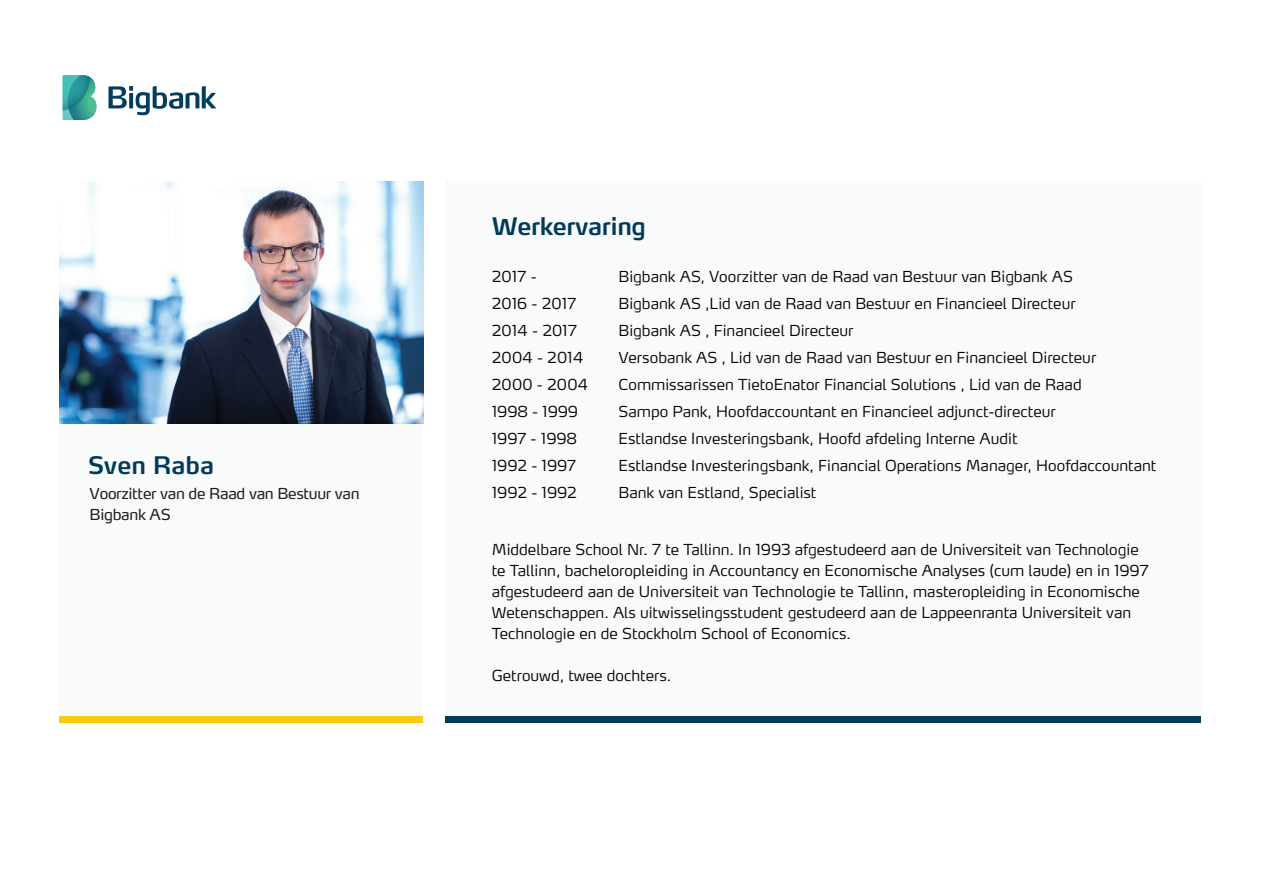
<style>
.page{position:relative;width:1263px;height:893px;background:#fff}
.page>*{position:absolute;margin:0;border:0;box-sizing:border-box;transform-origin:0 0}
.t1{font:600 24px "Max Pro";letter-spacing:-.02em;color:#023b59}
.t2{font:600 24px "Max Pro";color:#023b59}
.t3{font:300 15px/27px "Max Pro";color:#040503}
.t4{font:15px/21px "Max Pro";letter-spacing:-.02em;color:#211d1e}
</style>
<div class="page">
<div style="left:446px;top:181px;width:755px;height:542px;background:#f9fafa"></div>
<div style="left:60px;top:263px;width:363px;height:459px;background:#f9fafa"></div>
<div style="left:60px;top:717px;width:363px;height:6px;background:#fbc911"></div>
<div style="left:446px;top:717px;width:755px;height:6px;background:#023b59"></div>
<svg style="left:108px;top:86px;width:108px;height:29px"></svg>
<svg style="left:63px;top:75px;width:34px;height:45px"></svg>
<img style="left:60px;top:181px;width:363px;height:242px">
<h1 class="t2" style="left:88px;top:445px;width:128px">Sven Raba</h1>
<p class="t4" style="left:90px;top:481px;width:272px">Voorzitter van de Raad van Bestuur van<br>Bigbank AS</p>
<h1 class="t1" style="left:492px;top:206px;width:156px">Werkervaring</h1>
<p class="t3" style="left:492px;top:262px;width:98px">2017 -<br>2016 - 2017<br>2014 - 2017<br>2004 - 2014<br>2000 - 2004<br>1998 - 1999<br>1997 - 1998<br>1992 - 1997<br>1992 - 1992</p>
<p class="t3" style="left:618px;top:262px;width:539px">Bigbank AS, Voorzitter van de Raad van Bestuur van Bigbank AS<br>Bigbank AS ,Lid van de Raad van Bestuur en Financieel Directeur<br>Bigbank AS , Financieel Directeur<br>Versobank AS , Lid van de Raad van Bestuur en Financieel Directeur Commissarissen TietoEnator Financial Solutions , Lid van de Raad<br>Sampo Pank, Hoofdaccountant en Financieel adjunct-directeur<br>Estlandse Investeringsbank, Hoofd afdeling Interne Audit<br>Estlandse Investeringsbank, Financial Operations Manager, Hoofdaccountant Bank van Estland, Specialist</p>
<p class="t3" style="left:492px;top:537px;width:658px;line-height:21px">Middelbare School Nr. 7 te Tallinn. In 1993 afgestudeerd aan de Universiteit van Technologie te Tallinn, bacheloropleiding in Accountancy en Economische Analyses (cum laude) en in 1997 afgestudeerd aan de Universiteit van Technologie te Tallinn, masteropleiding in Economische Wetenschappen. Als uitwisselingsstudent gestudeerd aan de Lappeenranta Universiteit van Technologie en de Stockholm School of Economics.</p>
<p class="t3" style="left:492px;top:660px;width:181px">Getrouwd, twee dochters.</p>
</div>
